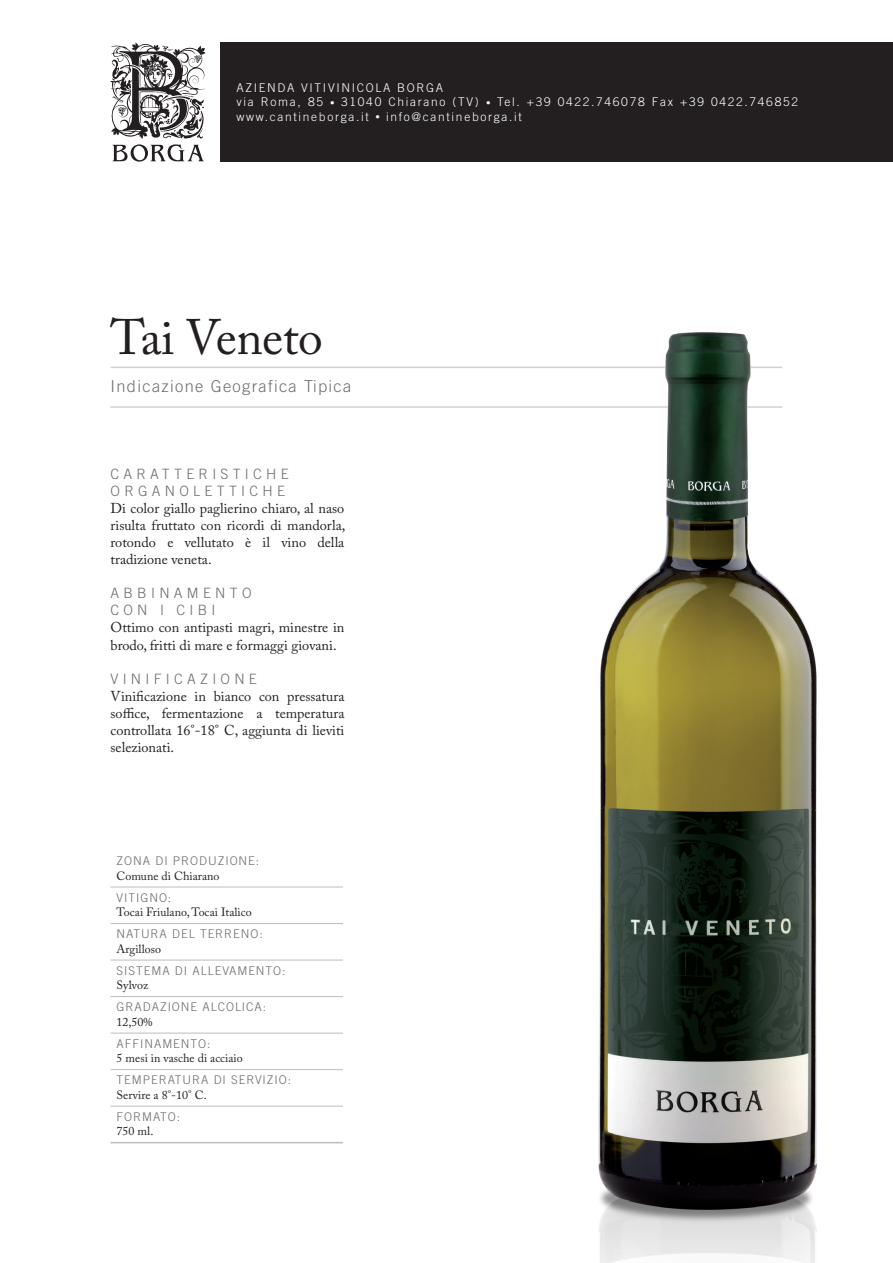
<style>
.page{position:relative;width:893px;height:1263px;background:#fff}
.page>*{position:absolute;margin:0;border:0;box-sizing:border-box;transform-origin:0 0}
.t1{font:49.5px "Adobe Caslon Pro";letter-spacing:-.01em;color:#231f20}
.t2{font:300 16.5px "Trade Gothic LT Std";letter-spacing:.08em;color:#6c6d70}
.t3{font:14.25px/17.1px "Adobe Caslon Pro";color:#231f20;text-align:justify}
.t4{font:300 14.25px/17.1px "Trade Gothic LT Std";letter-spacing:.3em;color:#6c6d70}
.t5{font:300 12px/14.4px "Trade Gothic LT Std";letter-spacing:.14em;color:#fff}
.t6{font:300 12px "Trade Gothic LT Std";letter-spacing:.08em;color:#6c6d70}
.t7{font:12px "Adobe Caslon Pro";color:#231f20}
.s1{font-size:9px}
</style>
<div class="page">
<div style="left:220px;top:43px;width:673px;height:119px;background:#231f20"></div>
<hr style="left:111px;top:406px;width:671px;height:2px;background:#d1d2d4">
<svg style="left:111px;top:886px;width:232px;height:220px"></svg>
<hr style="left:111px;top:887px;width:232px;height:1px;background:#bcbdc0">
<hr style="left:111px;top:923px;width:232px;height:1px;background:#bcbdc0">
<hr style="left:111px;top:960px;width:232px;height:1px;background:#bcbdc0">
<hr style="left:111px;top:996px;width:232px;height:1px;background:#bcbdc0">
<hr style="left:111px;top:1033px;width:232px;height:1px;background:#bcbdc0">
<hr style="left:111px;top:1069px;width:232px;height:1px;background:#bcbdc0">
<hr style="left:111px;top:1106px;width:232px;height:1px;background:#bcbdc0">
<hr style="left:111px;top:1142px;width:232px;height:1px;background:#bcbdc0">
<hr style="left:111px;top:367px;width:671px;height:1px;background:#d1d2d4">
<img style="left:531px;top:332px;width:286px;height:931px">
<svg style="left:110px;top:42px;width:96px;height:120px"></svg>
<p class="t5" style="left:236px;top:80px;width:563px">Azienda Vitiv inicola Borga<br>via Roma, 85 <span class="s1">•</span> 31040 Chiarano (TV) <span class="s1">•</span> Tel. +39 0422.746078 Fax +39 0422.746852 www.cantineborga.it <span class="s1">•</span> info@cantineborga.it</p>
<h1 class="t1" style="left:111px;top:308px;width:214px">Tai Veneto</h1>
<p class="t2" style="left:111px;top:376px;width:242px">Indicazione Geografica Tipica</p>
<p class="t4" style="left:111px;top:465px;width:180px">CARATTERISTICHE<br>ORGANOLETTICHE</p>
<p class="t3" style="left:111px;top:499px;width:236px">Di color giallo paglierino chiaro, al naso risulta fruttato con ricordi di mandorla, rotondo e vellutato è il vino della tradizione veneta.</p>
<p class="t4" style="left:111px;top:584px;width:142px">ABBINAMENTO<br>CON I CIBI</p>
<p class="t3" style="left:111px;top:619px;width:235px">Ottimo con antipasti magri, minestre in brodo, fritti di mare e formaggi giovani.</p>
<p class="t4" style="left:111px;top:670px;width:148px">VINIFICAZIONE</p>
<p class="t3" style="left:111px;top:687px;width:235px">Vinificazione in bianco con pressatura soffice, fermentazione a temperatura controllata 16°-18° C, aggiunta di lieviti selezionati.</p>
<p class="t6" style="left:117px;top:854px;width:144px">ZONA DI PRODUZIONE:</p>
<p class="t7" style="left:117px;top:868px;width:104px">Comune di Chiarano</p>
<p class="t6" style="left:117px;top:890px;width:56px">VITIGNO:</p>
<p class="t7" style="left:117px;top:905px;width:137px">Tocai Friulano, Tocai Italico</p>
<p class="t6" style="left:117px;top:927px;width:148px">NATURA DEL TERRENO:</p>
<p class="t7" style="left:117px;top:941px;width:46px">Argilloso</p>
<p class="t6" style="left:117px;top:963px;width:170px">SISTEMA DI ALLEVAMENTO:</p>
<p class="t7" style="left:117px;top:978px;width:33px">Sylvoz</p>
<p class="t6" style="left:117px;top:1000px;width:151px">GRADAZIONE ALCOLICA:</p>
<p class="t7" style="left:117px;top:1014px;width:38px">12,50%</p>
<p class="t6" style="left:117px;top:1036px;width:95px">AFFINAMENTO:</p>
<p class="t7" style="left:117px;top:1051px;width:128px">5 mesi in vasche di acciaio</p>
<p class="t6" style="left:117px;top:1073px;width:176px">TEMPERATURA DI SERVIZIO:</p>
<p class="t7" style="left:117px;top:1087px;width:92px">Servire a 8°-10° C.</p>
<p class="t6" style="left:117px;top:1109px;width:65px">FORMATO:</p>
<p class="t7" style="left:117px;top:1124px;width:38px">750 ml.</p>
</div>
